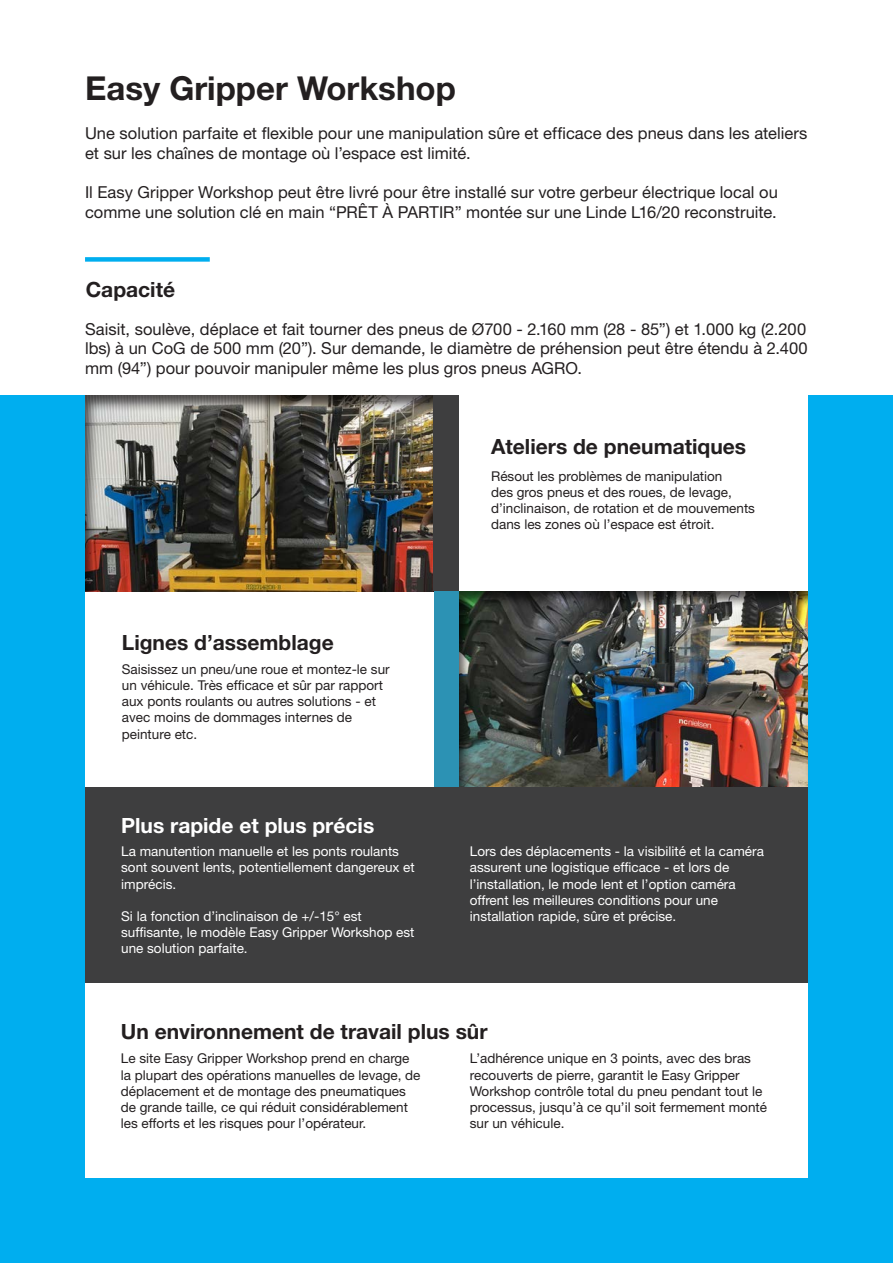
<style>
.page{position:relative;width:893px;height:1263px;background:#fff}
.page>*{position:absolute;margin:0;border:0;box-sizing:border-box;transform-origin:0 0}
.Heading_1{font:700 33px "Helvetica Neue";color:#231f20}
.Subtitle{font:700 21px "Helvetica Neue";color:#231f20}
.Subtitle-2{font:700 21px "Helvetica Neue";color:#fff}
.Highlight_Text{font:700 21px "Helvetica Neue";color:#231f20}
.Highlight_Text-2{font:16.5px/19.8px "Helvetica Neue";color:#231f20}
.Caption___Footer{font:13.5px/16.2px "Helvetica Neue";color:#231f20}
.Caption___Footer-2{font:13.5px/16.2px "Helvetica Neue";color:#fff}
</style>
<div class="page">
<div style="left:0;top:395px;width:893px;height:868px;background:#00aeef"></div>
<div style="left:85px;top:982px;width:723px;height:196px;background:#fff"></div>
<div style="left:85px;top:257px;width:125px;height:5px;background:#00aeef"></div>
<div style="left:458px;top:589px;width:351px;height:198px;background:#231f20;opacity:.75"></div>
<div style="left:434px;top:591px;width:25px;height:196px;background:#2c92b4"></div>
<div style="left:85px;top:591px;width:349px;height:196px;background:#fff"></div>
<div style="left:84px;top:393px;width:352px;height:199px;background:#231f20;opacity:.75"></div>
<div style="left:434px;top:395px;width:25px;height:196px;background:#3e3e3f"></div>
<div style="left:459px;top:395px;width:349px;height:196px;background:#fff"></div>
<div style="left:85px;top:787px;width:723px;height:195px;background:#3e3e3f"></div>
<p class="Heading_1" style="left:85px;top:63px;width:372px">Easy Gripper Workshop</p>
<p class="Highlight_Text-2" style="left:85px;top:124px;width:724px">Une solution parfaite et flexible pour une manipulation sûre et efficace des pneus dans les ateliers et sur les chaînes de montage où l’espace est limité.</p>
<p class="Highlight_Text-2" style="left:85px;top:184px;width:694px">Il Easy Gripper Workshop peut être livré pour être installé sur votre gerbeur électrique local ou comme une solution clé en main “PRÊT À PARTIR” montée sur une Linde L16/20 reconstruite.</p>
<p class="Highlight_Text" style="left:86px;top:273px;width:91px">Capacité</p>
<p class="Highlight_Text-2" style="left:85px;top:320px;width:724px;text-align:justify">Saisit, soulève, déplace et fait tourner des pneus de Ø700 - 2.160 mm (28 - 85”) et 1.000 kg (2.200 lbs) à un CoG de 500 mm (20”). Sur demande, le diamètre de préhension peut être étendu à 2.400 mm (94”) pour pouvoir manipuler même les plus gros pneus AGRO.</p>
<p class="Subtitle" style="left:122px;top:626px;width:213px">Lignes d’assemblage</p>
<p class="Caption___Footer" style="left:122px;top:662px;width:269px">Saisissez un pneu/une roue et montez-le sur un véhicule. Très efficace et sûr par rapport aux ponts roulants ou autres solutions - et avec moins de dommages internes de peinture etc.</p>
<p class="Subtitle-2" style="left:121px;top:809px;width:255px">Plus rapide et plus précis</p>
<p class="Caption___Footer-2" style="left:121px;top:844px;width:295px">La manutention manuelle et les ponts roulants sont souvent lents, potentiellement dangereux et imprécis.</p>
<p class="Caption___Footer-2" style="left:121px;top:909px;width:295px">Si la fonction d’inclinaison de +/-15° est suffisante, le modèle Easy Gripper Workshop est une solution parfaite.</p>
<p class="Subtitle" style="left:491px;top:430px;width:257px">Ateliers de pneumatiques</p>
<p class="Caption___Footer" style="left:491px;top:468px;width:265px">Résout les problèmes de manipulation<br>des gros pneus et des roues, de levage, d’inclinaison, de rotation et de mouvements dans les zones où l’espace est étroit.</p>
<p class="Caption___Footer-2" style="left:470px;top:844px;width:296px">Lors des déplacements - la visibilité et la caméra assurent une logistique efficace - et lors de l’installation, le mode lent et l’option caméra offrent les meilleures conditions pour une installation rapide, sûre et précise.</p>
<p class="Subtitle" style="left:121px;top:1015px;width:368px">Un environnement de travail plus sûr</p>
<p class="Caption___Footer" style="left:121px;top:1051px;width:301px">Le site Easy Gripper Workshop prend en charge la plupart des opérations manuelles de levage, de déplacement et de montage des pneumatiques de grande taille, ce qui réduit considérablement les efforts et les risques pour l’opérateur.</p>
<p class="Caption___Footer" style="left:470px;top:1051px;width:299px">L’adhérence unique en 3 points, avec des bras recouverts de pierre, garantit le Easy Gripper Workshop contrôle total du pneu pendant tout le processus, jusqu’à ce qu’il soit fermement monté sur un véhicule.</p>
</div>
